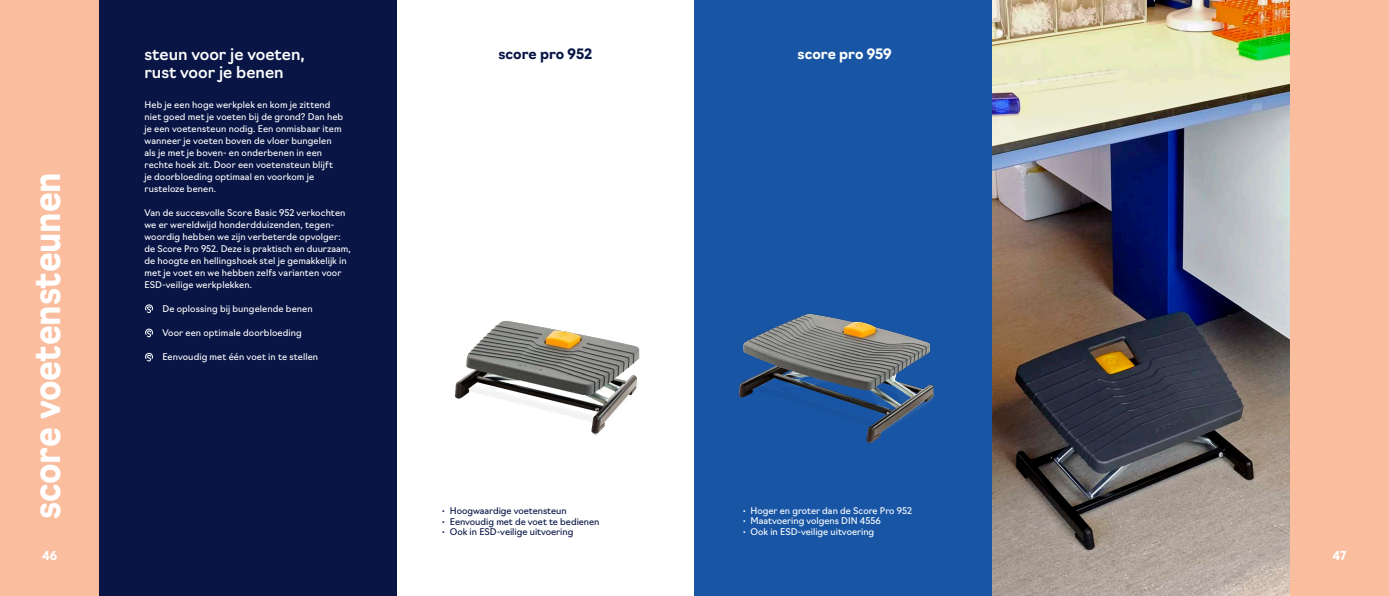
<style>
.page{position:relative;width:1389px;height:596px;background:#fff}
.page>*{position:absolute;margin:0;border:0;box-sizing:border-box;transform-origin:0 0}
.t1{font:700 38px "Navigo";letter-spacing:-.005em;color:#fff;scale:.89 1}
.t2{font:500 16px/18px "Navigo";color:#fff}
.t3{font:700 14px "Navigo";color:#081545}
.t4{font:700 14px "Navigo";color:#fff}
.t5{font:700 12px "Navigo";color:#fff}
.t6{font:9px/12px "Navigo";letter-spacing:.01em;color:#fff}
.t7{font:9px "Navigo";color:#081545}
</style>
<div class="page">
<div style="left:99px;top:0;width:297px;height:595px;background:#081545"></div>
<div style="left:694px;top:0;width:298px;height:595px;background:#1855a5"></div>
<img style="left:454px;top:321px;width:186px;height:115px">
<img style="left:992px;top:0;width:298px;height:595px">
<img style="left:738px;top:240px;width:256px;height:222px">
<div style="left:1290px;top:0;width:99px;height:595px;background:#fabd9e"></div>
<div style="left:0;top:0;width:99px;height:595px;background:#fabd9e"></div>
<svg style="left:145px;top:304px;width:8px;height:9px"></svg>
<svg style="left:145px;top:328px;width:8px;height:9px"></svg>
<svg style="left:145px;top:352px;width:8px;height:9px"></svg>
<p class="t1" style="left:17px;top:519px;width:391px;rotate:-90deg">score voetensteunen</p>
<p class="t2" style="left:145px;top:44px;width:162px">steun voor je voeten, rust voor je benen</p>
<p class="t6" style="left:145px;top:98px;width:200px">Heb je een hoge werkplek en kom je zittend niet goed met je voeten bij de grond? Dan heb je een voetensteun nodig. Een onmisbaar item wanneer je voeten boven de vloer bungelen als je met je boven- en onderbenen in een rechte hoek zit. Door een voetensteun blijft<br>je doorbloeding optimaal en voorkom je rusteloze benen.</p>
<p class="t6" style="left:145px;top:206px;width:208px">Van de succesvolle Score Basic 952 verkochten we er wereldwijd honderdduizenden, tegen&shy;woordig hebben we zijn verbeterde opvolger: de Score Pro 952. Deze is praktisch en duurzaam, de hoogte en hellingshoek stel je gemakkelijk in met je voet en we hebben zelfs varianten voor ESD-veilige werkplekken.</p>
<p class="t6" style="left:162px;top:302px;width:152px">De oplossing bij bungelende benen</p>
<p class="t6" style="left:162px;top:326px;width:141px">Voor een optimale doorbloeding</p>
<p class="t6" style="left:162px;top:350px;width:157px">Eenvoudig met één voet in te stellen</p>
<p class="t3" style="left:499px;top:43px;width:95px">score pro 952</p>
<p class="t4" style="left:798px;top:43px;width:96px">score pro 959</p>
<p class="t7" style="left:442px;top:503px;width:126px">• Hoogwaardige voetensteun</p>
<p class="t7" style="left:442px;top:513px;width:159px">• Eenvoudig met de voet te bedienen</p>
<p class="t7" style="left:442px;top:524px;width:133px">• Ook in ESD-veilige uitvoering</p>
<p class="t6" style="left:743px;top:503px;width:171px">• Hoger en groter dan de Score Pro 952</p>
<p class="t6" style="left:743px;top:514px;width:140px">• Maatvoering volgens DIN 4556</p>
<p class="t6" style="left:743px;top:524px;width:133px">• Ook in ESD-veilige uitvoering</p>
<h3 class="t5" style="left:42px;top:545px;width:17px">46</h3>
<h3 class="t5" style="left:1332px;top:545px;width:15px">47</h3>
</div>
